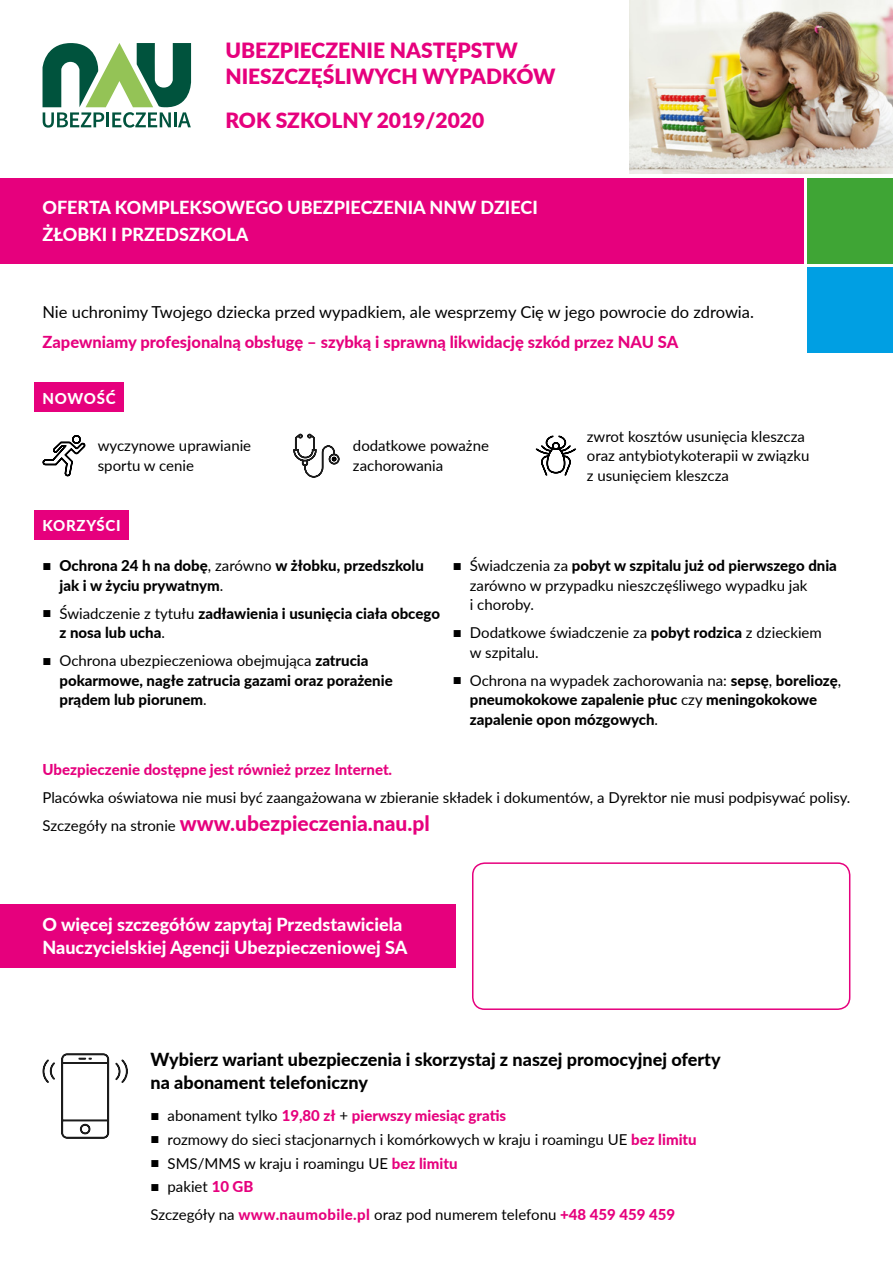
<style>
.page{position:relative;width:893px;height:1263px;background:#fff}
.page>*{position:absolute;margin:0;border:0;box-sizing:border-box;transform-origin:0 0}
.t1{font:900 21px/26.4px "Lato";color:#e6007d}
.t2{font:800 21px "Lato";color:#e6007d}
.t3{font:800 18px/22.5px "Lato";color:#fff}
.t4{font:800 18px/22.5px "Lato";color:#000}
.t5{font:16.5px "Lato";color:#000}
.t6{font:800 16.5px "Lato";color:#e6007d}
.t7{font:15px/19.5px "Lato";color:#000}
.t8{font:800 15px/19.5px "Lato";color:#000}
.t9{font:800 15px "Lato";color:#e6007d}
.t10{font:800 15px "Lato";letter-spacing:.05em;color:#fff}
.s1{font-family:"Arial";font-weight:400}
.s2{font-weight:400}
.s3{font-family:"Arial"}
.s4{font-weight:800}
.s5{font-weight:400;font-size:15px;color:#000}
.s6{font-family:"Arial";font-weight:400;color:#000}
.s7{font-weight:400;color:#000}
.s8{font-weight:800;color:#e6007d}
</style>
<div class="page">
<div style="left:808px;top:268px;width:85px;height:85px;background:#009fe3"></div>
<div style="left:808px;top:179px;width:85px;height:85px;background:#3fa535"></div>
<svg style="left:43px;top:43px;width:148px;height:85px"></svg>
<div style="left:0;top:904px;width:455px;height:64px;background:#e6007d"></div>
<div style="left:472px;top:862px;width:378px;height:148px;border:2px solid #e6007d;border-radius:12px"></div>
<div style="left:34px;top:383px;width:89px;height:29px;background:#e6007d"></div>
<div style="left:34px;top:510px;width:95px;height:29px;background:#e6007d"></div>
<svg style="left:42px;top:435px;width:44px;height:42px"></svg>
<svg style="left:293px;top:433px;width:47px;height:45px"></svg>
<svg style="left:535px;top:435px;width:42px;height:41px"></svg>
<div style="left:0;top:179px;width:804px;height:85px;background:#e6007d"></div>
<svg style="left:42px;top:1053px;width:86px;height:86px"></svg>
<img style="left:629px;top:0;width:264px;height:174px">
<h1 class="t1" style="left:225px;top:36px;width:332px">UBEZPIECZENIE NASTĘPSTW<br>NIESZCZĘŚLIWYCH WYPADKÓW</h1>
<h1 class="t1" style="left:225px;top:106px;width:260px">ROK SZKOLNY 2019/2020</h1>
<p class="t3" style="left:43px;top:194px;width:497px;line-height:26.7px">OFERTA KOMPLEKSOWEGO UBEZPIECZENIA NNW DZIECI<br>ŻŁOBKI I PRZEDSZKOLA</p>
<p class="t5" style="left:43px;top:300px;width:713px">Nie uchronimy Twojego dziecka przed wypadkiem, ale wesprzemy Cię w jego powrocie do zdrowia.</p>
<p class="t6" style="left:43px;top:329px;width:637px">Zapewniamy profesjonalną obsługę – szybką i sprawną likwidację szkód przez NAU SA</p>
<p class="t10" style="left:43px;top:387px;width:75px">NOWOŚĆ</p>
<p class="t7" style="left:98px;top:435px;width:155px">wyczynowe uprawianie sportu w cenie</p>
<p class="t7" style="left:353px;top:435px;width:138px">dodatkowe poważne zachorowania</p>
<p class="t7" style="left:587px;top:426px;width:224px">zwrot kosztów usunięcia kleszcza oraz antybiotykoterapii w związku z usunięciem kleszcza</p>
<p class="t10" style="left:43px;top:514px;width:80px">KORZYŚCI</p>
<p class="t8" style="left:60px;top:555px;width:366px;text-indent:-17px"><span class="s1">■</span> Ochrona 24 h na dobę<span class="s2">, zarówno</span> w żłobku, przedszkolu jak i w życiu prywatnym<span class="s2">.</span></p>
<p class="t8" style="left:60px;top:603px;width:382px;text-indent:-17px"><span class="s1">■</span> <span class="s2">Świadczenie z tytułu</span> zadławienia i usunięcia ciała obcego z nosa lub ucha<span class="s2">.</span></p>
<p class="t8" style="left:60px;top:650px;width:335px;text-indent:-17px"><span class="s1">■</span> <span class="s2">Ochrona ubezpieczeniowa obejmująca</span> zatrucia pokarmowe, nagłe zatrucia gazami oraz porażenie prądem lub piorunem<span class="s2">.</span></p>
<p class="t7" style="left:470px;top:555px;width:369px;text-indent:-17px"><span class="s3">■</span> Świadczenia za <span class="s4">pobyt w szpitalu już od pierwszego dnia </span>zarówno w przypadku nieszczęśliwego wypadku jak<br>i choroby.</p>
<p class="t7" style="left:470px;top:622px;width:353px;text-indent:-17px"><span class="s3">■</span> Dodatkowe świadczenie za <span class="s4">pobyt rodzica</span> z dzieckiem w szpitalu.</p>
<p class="t8" style="left:470px;top:670px;width:373px;text-indent:-17px"><span class="s1">■</span> <span class="s2">Ochrona na wypadek zachorowania na:</span> sepsę<span class="s2">,</span> boreliozę<span class="s2">, </span>pneumokokowe zapalenie płuc <span class="s2">czy</span> meningokokowe zapalenie opon mózgowych<span class="s2">.</span></p>
<p class="t9" style="left:43px;top:758px;width:351px">Ubezpieczenie dostępne jest również przez Internet.</p>
<p class="t7" style="left:43px;top:787px;width:809px">Placówka oświatowa nie musi być zaangażowana w zbieranie składek i dokumentów, a Dyrektor nie musi podpisywać polisy.</p>
<h1 class="t2" style="left:43px;top:807px;width:389px"><span class="s5">Szczegóły na stronie</span> www.ubezpieczenia.nau.pl</h1>
<p class="t3" style="left:43px;top:913px;width:366px">O więcej szczegółów zapytaj Przedstawiciela<br>Nauczycielskiej Agencji Ubezpieczeniowej SA</p>
<p class="t4" style="left:151px;top:1048px;width:572px">Wybierz wariant ubezpieczenia i skorzystaj z naszej promocyjnej oferty na abonament telefoniczny</p>
<p class="t9" style="left:151px;top:1104px;width:357px"><span class="s6">■</span> <span class="s7">abonament tylko</span> 19,80 zł <span class="s7">+</span> pierwszy miesiąc gratis</p>
<p class="t7" style="left:151px;top:1129px;width:548px"><span class="s3">■</span> rozmowy do sieci stacjonarnych i komórkowych w kraju i roamingu UE <span class="s8">bez limitu</span></p>
<p class="t7" style="left:151px;top:1153px;width:308px"><span class="s3">■</span> SMS/MMS w kraju i roamingu UE <span class="s8">bez limitu</span></p>
<p class="t7" style="left:151px;top:1172px;width:526px;line-height:28px"><span class="s3">■</span> pakiet <span class="s8">10 GB<br></span>Szczegóły na <span class="s8">www.naumobile.pl</span> oraz pod numerem telefonu <span class="s8">+48 459 459 459</span></p>
</div>
